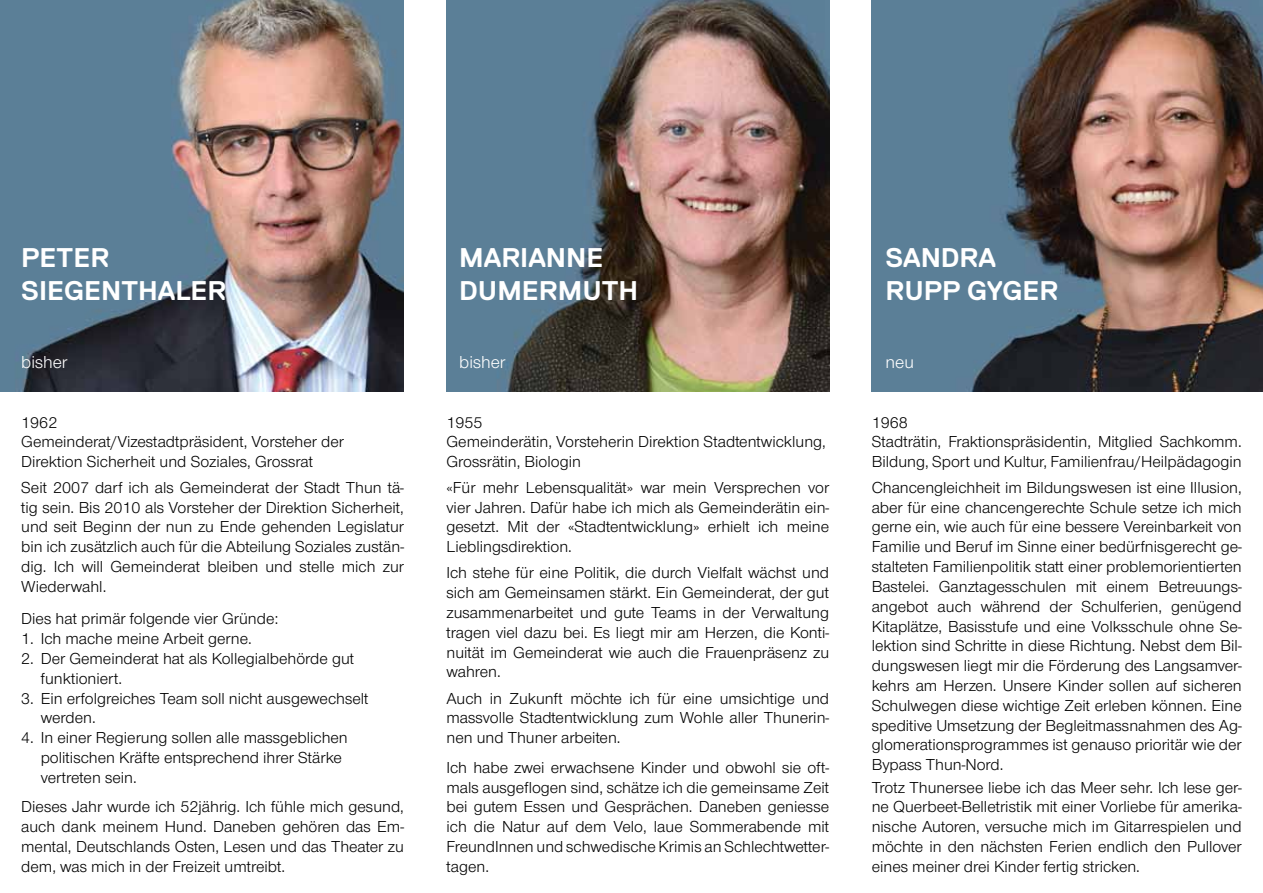
<style>
.page{position:relative;width:1263px;height:893px;background:#fff}
.page>*{position:absolute;margin:0;border:0;box-sizing:border-box;transform-origin:0 0}
.t1{font:700 27px/32.4px "Replica";color:#fff}
.t2{font:18px "Nimbus San Nov";color:#fff}
.t3{font:16.5px/19.8px "Nimbus San Nov";color:#000;text-align:justify}
</style>
<div class="page">
<img style="left:872px;top:0;width:391px;height:391px">
<img style="left:446px;top:0;width:383px;height:391px">
<img style="left:0;top:0;width:404px;height:391px">
<h1 class="t1" style="left:21px;top:242px;width:207px">PETER<br>SIEGENTHALER</h1>
<h1 class="t1" style="left:885px;top:242px;width:174px">SANDRA<br>RUPP GYGER</h1>
<h1 class="t1" style="left:459px;top:242px;width:181px">MARIANNE<br>DUMERMUTH</h1>
<p class="t2" style="left:21px;top:351px;width:48px">bisher</p>
<p class="t2" style="left:459px;top:351px;width:48px">bisher</p>
<p class="t2" style="left:885px;top:351px;width:30px">neu</p>
<p class="t3" style="left:21px;top:412px;width:324px;text-align:left">1962<br>Gemeinderat/Vizestadtpräsident, Vorsteher der<br>Direktion Sicherheit und Soziales, Grossrat</p>
<p class="t3" style="left:21px;top:478px;width:384px">Seit 2007 darf ich als Gemeinderat der Stadt Thun tä&shy;tig sein. Bis 2010 als Vorsteher der Direktion Sicherheit, und seit Beginn der nun zu Ende gehenden Legislatur bin ich zusätzlich auch für die Abteilung Soziales zustän&shy;dig. Ich will Gemeinderat bleiben und stelle mich zur Wiederwahl.</p>
<p class="t3" style="left:21px;top:609px;width:259px">Dies hat primär folgende vier Gründe:</p>
<p class="t3" style="left:21px;top:629px;width:232px">1. Ich mache meine Arbeit gerne.</p>
<p class="t3" style="left:41px;top:649px;width:315px;text-indent:-20px">2. Der Gemeinderat hat als Kollegialbehörde gut funktioniert.</p>
<p class="t3" style="left:41px;top:688px;width:329px;text-indent:-20px">3. Ein erfolgreiches Team soll nicht ausgewechselt werden.</p>
<p class="t3" style="left:41px;top:728px;width:309px;text-align:left;text-indent:-20px">4. In einer Regierung sollen alle massgeblichen politischen Kräfte entsprechend ihrer Stärke vertreten sein.</p>
<p class="t3" style="left:21px;top:797px;width:384px">Dieses Jahr wurde ich 52jährig. Ich fühle mich gesund, auch dank meinem Hund. Daneben gehören das Em&shy;mental, Deutschlands Osten, Lesen und das Theater zu dem, was mich in der Freizeit umtreibt.</p>
<p class="t3" style="left:446px;top:412px;width:381px;text-align:left">1955<br>Gemeinderätin, Vorsteherin Direktion Stadtentwicklung,<br>Grossrätin, Biologin</p>
<p class="t3" style="left:446px;top:478px;width:384px">«Für mehr Lebensqualität» war mein Versprechen vor vier Jahren. Dafür habe ich mich als Gemeinderätin ein&shy;gesetzt. Mit der «Stadtentwicklung» erhielt ich meine Lieblingsdirektion.</p>
<p class="t3" style="left:446px;top:563px;width:384px">Ich stehe für eine Politik, die durch Vielfalt wächst und sich am Gemeinsamen stärkt. Ein Gemeinderat, der gut zusammenarbeitet und gute Teams in der Verwaltung tragen viel dazu bei. Es liegt mir am Herzen, die Konti&shy;nuität im Gemeinderat wie auch die Frauenpräsenz zu wahren.</p>
<p class="t3" style="left:446px;top:688px;width:384px">Auch in Zukunft möchte ich für eine umsichtige und massvolle Stadtentwicklung zum Wohle aller Thunerin&shy;nen und Thuner arbeiten.</p>
<p class="t3" style="left:446px;top:757px;width:384px">Ich habe zwei erwachsene Kinder und obwohl sie oft&shy;mals ausgeflogen sind, schätze ich die gemeinsame Zeit bei gutem Essen und Gesprächen. Daneben geniesse ich die Natur auf dem Velo, laue Sommerabende mit FreundInnen und schwedische Krimis an Schlechtwetter&shy;tagen.</p>
<p class="t3" style="left:872px;top:412px;width:371px;text-align:left">1968<br>Stadträtin, Fraktionspräsidentin, Mitglied Sachkomm.<br>Bildung, Sport und Kultur, Familienfrau/Heilpädagogin</p>
<p class="t3" style="left:872px;top:478px;width:372px">Chancengleichheit im Bildungswesen ist eine Illusion, aber für eine chancengerechte Schule setze ich mich gerne ein, wie auch für eine bessere Vereinbarkeit von Familie und Beruf im Sinne einer bedürfnisgerecht ge&shy;stalteten Familienpolitik statt einer problemorientierten Bastelei. Ganztagesschulen mit einem Betreuungs&shy;angebot auch während der Schulferien, genügend Kitaplätze, Basisstufe und eine Volksschule ohne Se&shy;lektion sind Schritte in diese Richtung. Nebst dem Bil&shy;dungswesen liegt mir die Förderung des Langsamver&shy;kehrs am Herzen. Unsere Kinder sollen auf sicheren Schulwegen diese wichtige Zeit erleben können. Eine speditive Umsetzung der Begleitmassnahmen des Ag&shy;glomerationsprogrammes ist genauso prioritär wie der Bypass Thun-Nord.</p>
<p class="t3" style="left:872px;top:777px;width:371px">Trotz Thunersee liebe ich das Meer sehr. Ich lese ger&shy;ne Querbeet-Belletristik mit einer Vorliebe für amerika&shy;nische Autoren, versuche mich im Gitarrespielen und möchte in den nächsten Ferien endlich den Pullover eines meiner drei Kinder fertig stricken.</p>
</div>
